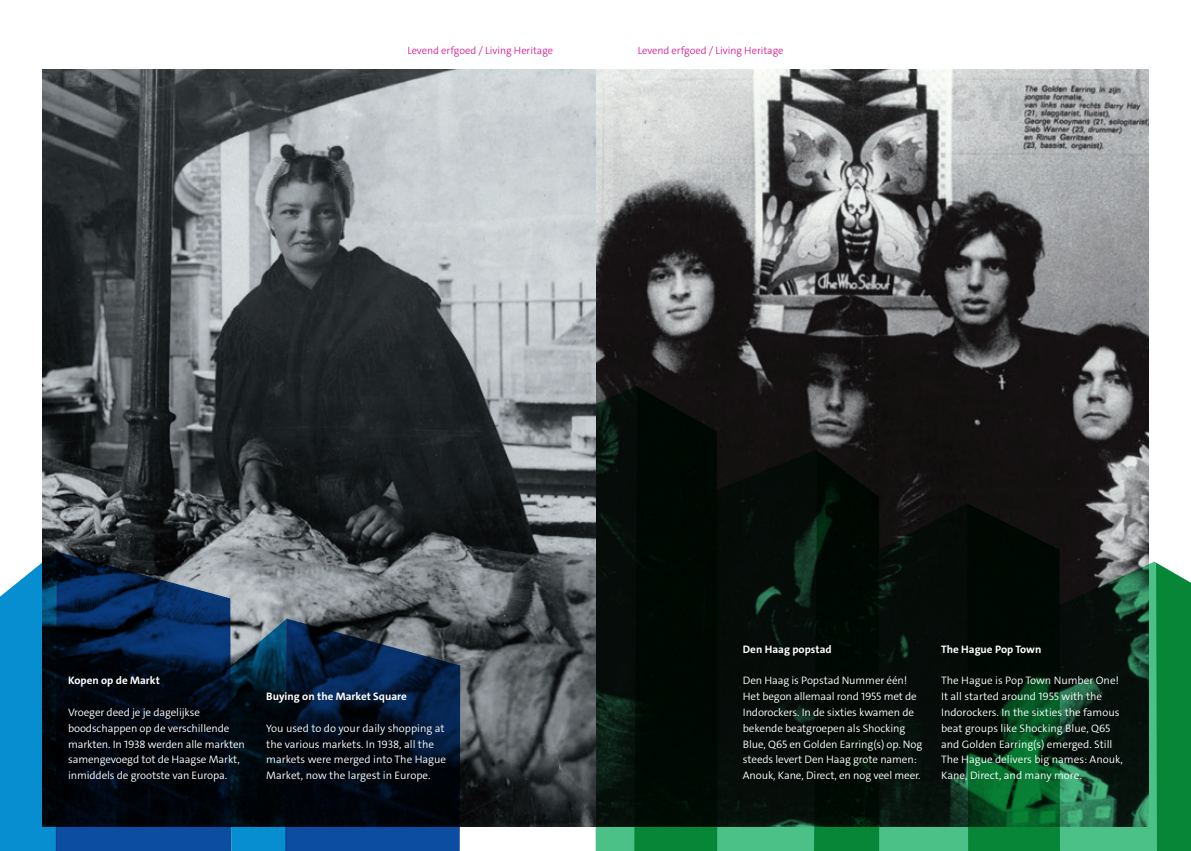
<style>
.page{position:relative;width:1191px;height:851px;background:#fff}
.page>*{position:absolute;margin:0;border:0;box-sizing:border-box;transform-origin:0 0}
.Broodtekst_NL_blauw{font:300 10.8px/15.8px "The Sans C4 s";letter-spacing:-.01em;color:#fff}
.Broodtekst_NL_blauw-2{font:700 10.8px "The Sans C4 s";color:#fff}
.t1{font:300 10.5px "The Sans C4 s";color:#da0585}
</style>
<div class="page">
<img style="left:43px;top:70px;width:1105px;height:756px">
<svg style="left:595px;top:386px;width:561px;height:464px;fill:#0d100f"></svg>
<svg style="left:634px;top:387px;width:83px;height:463px"></svg>
<svg style="left:814px;top:450px;width:65px;height:400px"></svg>
<svg style="left:967px;top:503px;width:93px;height:347px"></svg>
<div style="left:1156px;top:562px;width:35px;height:288px;background:#088638"></div>
<svg style="left:231px;top:619px;width:54px;height:231px"></svg>
<svg style="left:56px;top:551px;width:175px;height:299px"></svg>
<svg style="left:0;top:551px;width:56px;height:299px"></svg>
<svg style="left:285px;top:618px;width:175px;height:232px"></svg>
<p class="t1" style="left:407px;top:44px;width:147px">Levend erfgoed / Living Heritage</p>
<p class="t1" style="left:638px;top:44px;width:147px">Levend erfgoed / Living Heritage</p>
<p class="Broodtekst_NL_blauw-2" style="left:68px;top:673px;width:93px">Kopen op de Markt</p>
<p class="Broodtekst_NL_blauw" style="left:68px;top:704px;width:178px">Vroeger deed je je dagelijkse boodschappen op de verschillende markten. In 1938 werden alle markten samengevoegd tot de Haagse Markt, inmiddels de grootste van Europa.</p>
<p class="Broodtekst_NL_blauw-2" style="left:266px;top:689px;width:142px">Buying on the Market Square</p>
<p class="Broodtekst_NL_blauw" style="left:266px;top:720px;width:181px">You used to do your daily shopping at the various markets. In 1938, all the markets were merged into The Hague Market, now the largest in Europe.</p>
<p class="Broodtekst_NL_blauw-2" style="left:743px;top:642px;width:90px">Den Haag popstad</p>
<p class="Broodtekst_NL_blauw" style="left:743px;top:673px;width:181px">Den Haag is Popstad Nummer één!<br>Het begon allemaal rond 1955 met de Indorockers. In de sixties kwamen de bekende beatgroepen als Shocking Blue, Q65 en Golden Earring(s) op. Nog steeds levert Den Haag grote namen:<br>Anouk, Kane, Direct, en nog veel meer.</p>
<p class="Broodtekst_NL_blauw-2" style="left:941px;top:642px;width:102px">The Hague Pop Town</p>
<p class="Broodtekst_NL_blauw" style="left:941px;top:673px;width:183px">The Hague is Pop Town Number One!<br>It all started around 1955 with the Indorockers. In the sixties the famous beat groups like Shocking Blue, Q65 and Golden Earring(s) emerged. Still The Hague delivers big names: Anouk, Kane, Direct, and many more.</p>
</div>
